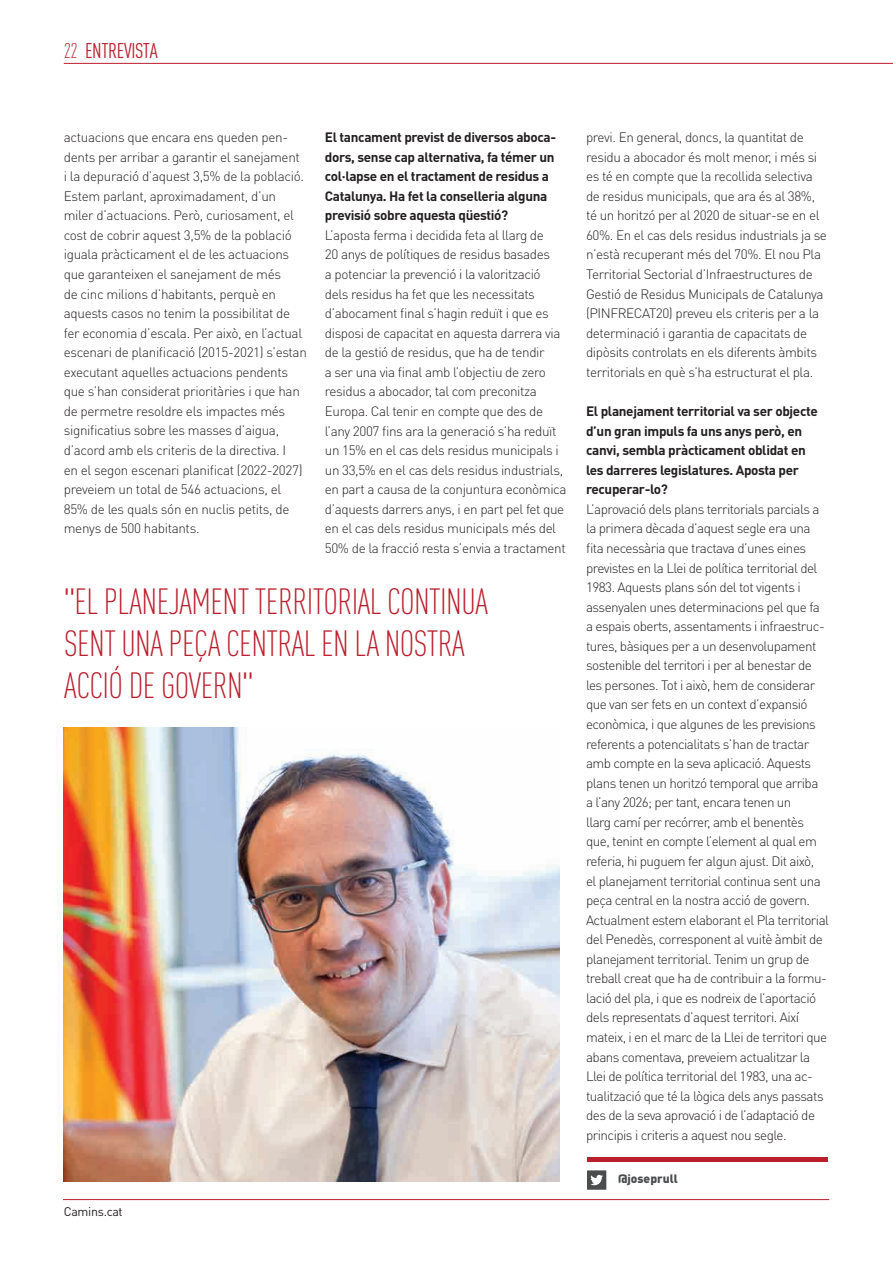
<style>
.page{position:relative;width:893px;height:1263px;background:#fff}
.page>*{position:absolute;margin:0;border:0;box-sizing:border-box;transform-origin:0 0}
.t1{font:300 36px/42px "DIN Cond";letter-spacing:-.015em;color:#bb1f2d}
.t2{font:21px "DIN Cond";letter-spacing:-.02em;color:#bb1f2d}
.t3{font:300 13.5px/19.5px "DIN Pro";letter-spacing:-.03em;color:#231f20}
.t4{font:700 13.5px/19.5px "DIN Pro";letter-spacing:-.025em;color:#231f20}
.t5{font:12.45px "DIN Pro";letter-spacing:-.025em;color:#231f20}
.t6{font:900 12px "DIN Pro";color:#4b4c4d}
.s1{font-weight:300}
</style>
<div class="page">
<hr style="left:64px;top:63px;width:829px;height:1px;background:#bb1f2d">
<hr style="left:63px;top:1199px;width:766px;height:1px;background:#bb1f2d">
<img style="left:64px;top:728px;width:496px;height:454px">
<hr style="left:587px;top:1158px;width:241px;height:4px;background:#bb1f2d">
<svg style="left:587px;top:1170px;width:19px;height:19px"></svg>
<h2 class="t2" style="left:64px;top:38px;width:95px"><span class="s1">22</span> ENTREVISTA</h2>
<p class="t3" style="left:64px;top:127px;width:245px">actuacions que encara ens queden pen&shy;dents per arribar a garantir el sanejament<br>i la depuració d’aquest 3,5% de la població.<br>Estem parlant, aproximadament, d’un miler d’actuacions. Però, curiosament, el cost de cobrir aquest 3,5% de la població iguala pràcticament el de les actuacions que garanteixen el sanejament de més<br>de cinc milions d’habitants, perquè en aquests casos no tenim la possibilitat de fer economia d’escala. Per això, en l’actual escenari de planificació (2015-2021) s’estan executant aquelles actuacions pendents que s’han considerat prioritàries i que han de permetre resoldre els impactes més significatius sobre les masses d’aigua, d’acord amb els criteris de la directiva. I<br>en el segon escenari planificat (2022-2027) preveiem un total de 546 actuacions, el 85% de les quals són en nuclis petits, de menys de 500 habitants.</p>
<p class="t4" style="left:325px;top:127px;width:233px">El tancament previst de diversos aboca&shy;dors, sense cap alternativa, fa témer un col·lapse en el tractament de residus a Catalunya. Ha fet la conselleria alguna previsió sobre aquesta qüestió?</p>
<p class="t3" style="left:325px;top:225px;width:243px">L’aposta ferma i decidida feta al llarg de<br>20 anys de polítiques de residus basades<br>a potenciar la prevenció i la valorització dels residus ha fet que les necessitats d’abocament final s’hagin reduït i que es disposi de capacitat en aquesta darrera via de la gestió de residus, que ha de tendir<br>a ser una via final amb l’objectiu de zero residus a abocador, tal com preconitza Europa. Cal tenir en compte que des de l’any 2007 fins ara la generació s’ha reduït un 15% en el cas dels residus municipals i un 33,5% en el cas dels residus industrials, en part a causa de la conjuntura econòmica d’aquests darrers anys, i en part pel fet que en el cas dels residus municipals més del 50% de la fracció resta s’envia a tractament</p>
<h1 class="t1" style="left:64px;top:580px;width:426px">"EL PLANEJAMENT TERRITORIAL CONTINUA<br>SENT UNA PEÇA CENTRAL EN LA NOSTRA<br>ACCIÓ DE GOVERN"</h1>
<p class="t5" style="left:64px;top:1203px;width:60px">Camins.cat</p>
<p class="t3" style="left:586px;top:127px;width:242px">previ. En general, doncs, la quantitat de residu a abocador és molt menor, i més si es té en compte que la recollida selectiva de residus municipals, que ara és al 38%, té un horitzó per al 2020 de situar-se en el 60%. En el cas dels residus industrials ja se n’està recuperant més del 70%. El nou Pla Territorial Sectorial d’Infraestructures de Gestió de Residus Municipals de Catalunya (PINFRECAT20) preveu els criteris per a la determinació i garantia de capacitats de dipòsits controlats en els diferents àmbits territorials en què s’ha estructurat el pla.</p>
<p class="t4" style="left:586px;top:401px;width:233px">El planejament territorial va ser objecte d’un gran impuls fa uns anys però, en canvi, sembla pràcticament oblidat en les darreres legislatures. Aposta per recuperar-lo?</p>
<p class="t3" style="left:586px;top:499px;width:244px">L’aprovació dels plans territorials parcials a la primera dècada d’aquest segle era una fita necessària que tractava d’unes eines previstes en la Llei de política territorial del 1983. Aquests plans són del tot vigents i assenyalen unes determinacions pel que fa a espais oberts, assentaments i infraestruc&shy;tures, bàsiques per a un desenvolupament sostenible del territori i per al benestar de les persones. Tot i això, hem de considerar que van ser fets en un context d’expansió econòmica, i que algunes de les previsions referents a potencialitats s’han de tractar amb compte en la seva aplicació. Aquests plans tenen un horitzó temporal que arriba<br>a l’any 2026; per tant, encara tenen un<br>llarg camí per recórrer, amb el benentès que, tenint en compte l’element al qual em referia, hi puguem fer algun ajust. Dit això,<br>el planejament territorial continua sent una peça central en la nostra acció de govern.<br>Actualment estem elaborant el Pla territorial del Penedès, corresponent al vuitè àmbit de planejament territorial. Tenim un grup de treball creat que ha de contribuir a la formu&shy;lació del pla, i que es nodreix de l’aportació dels representats d’aquest territori. Així mateix, i en el marc de la Llei de territori que abans comentava, preveiem actualitzar la Llei de política territorial del 1983, una ac&shy;tualització que té la lògica dels anys passats des de la seva aprovació i de l’adaptació de principis i criteris a aquest nou segle.</p>
<p class="t6" style="left:618px;top:1170px;width:61px">@joseprull</p>
</div>
